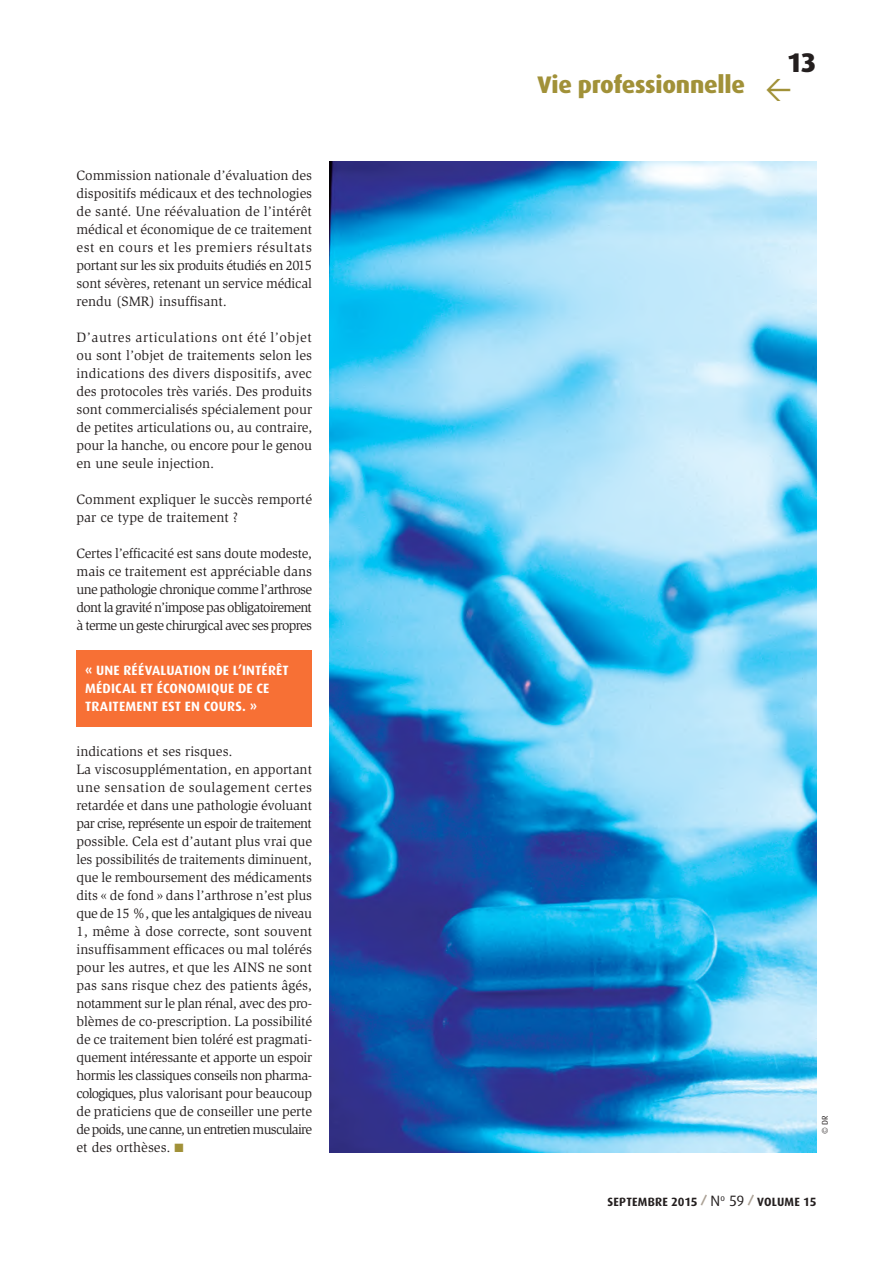
<style>
.page{position:relative;width:893px;height:1263px;background:#fff}
.page>*{position:absolute;margin:0;border:0;box-sizing:border-box;transform-origin:0 0}
.t1{font:800 27px "Dax";color:#241f1f}
.t2{font:800 24px "Dax";letter-spacing:-.01em;color:#a19138}
.t3{font:13.95px/18px "Slimbach Std";letter-spacing:-.01em;color:#241f1f;text-align:justify}
.t4{font:700 13.5px/18px "Dax";letter-spacing:.015em;color:#fff}
.t5{font:700 12px "Dax";letter-spacing:.015em;color:#241f1f}
.t6{font:8.25px "Dax";color:#241f1f}
.s1{color:#a19138}
.s2{font-weight:400;font-size:15px}
</style>
<div class="page">
<div style="left:77px;top:650px;width:235px;height:76px;background:#f77035"></div>
<img style="left:329px;top:162px;width:488px;height:990px">
<p class="t3" style="left:77px;top:166px;width:237px">Commission nationale d’évaluation des dispositifs médicaux et des technologies de santé. Une réévaluation de l’intérêt médical et économique de ce traitement est en cours et les premiers résultats portant sur les six produits étudiés en 2015 sont sévères, retenant un service médical rendu (SMR) insuffisant.</p>
<p class="t3" style="left:77px;top:328px;width:237px">D’autres articulations ont été l’objet ou sont l’objet de traitements selon les indications des divers dispositifs, avec des protocoles très variés. Des produits sont commercialisés spécialement pour de petites articulations ou, au contraire, pour la hanche, ou encore pour le genou en une seule injection.</p>
<p class="t3" style="left:77px;top:490px;width:237px">Comment expliquer le succès remporté par ce type de traitement ?</p>
<p class="t3" style="left:77px;top:544px;width:237px">Certes l’efficacité est sans doute modeste, mais ce traitement est appréciable dans une pathologie chronique comme l’arthrose dont la gravité n’impose pas obligatoirement à terme un geste chirurgical avec ses propres</p>
<p class="t4" style="left:85px;top:662px;width:205px">« UNE RÉÉVALUATION DE L’INTÉRÊT<br>MÉDICAL ET ÉCONOMIQUE DE CE<br>TRAITEMENT EST EN COURS. »</p>
<p class="t3" style="left:77px;top:742px;width:237px;text-align:left">indications et ses risques.<br>La viscosupplémentation, en apportant une sensation de soulagement certes retardée et dans une pathologie évoluant par crise, représente un espoir de traitement possible. Cela est d’autant plus vrai que les possibilités de traitements diminuent, que le remboursement des médicaments dits « de fond » dans l’arthrose n’est plus que de 15 %, que les antalgiques de niveau 1, même à dose correcte, sont souvent insuffisamment efficaces ou mal tolérés pour les autres, et que les AINS ne sont pas sans risque chez des patients âgés, notamment sur le plan rénal, avec des pro&shy;blèmes de co-prescription. La possibilité de ce traitement bien toléré est pragmati&shy;quement intéressante et apporte un espoir hormis les classiques conseils non pharma&shy;cologiques, plus valorisant pour beaucoup de praticiens que de conseiller une perte de poids, une canne, un entretien musculaire et des orthèses. <span class="s1">■</span></p>
<h2 class="t2" style="left:538px;top:71px;width:209px">Vie professionnelle</h2>
<h1 class="t1" style="left:787px;top:47px;width:31px">13</h1>
<p class="t6" style="left:820px;top:1134px;width:20px;rotate:-90deg">© DR</p>
<p class="t5" style="left:607px;top:1195px;width:210px">SEPTEMBRE 2015 <sup>/</sup> <span class="s2">N</span><sup>o</sup> <span class="s2">59</span> <sup>/</sup> VOLUME 15</p>
</div>
